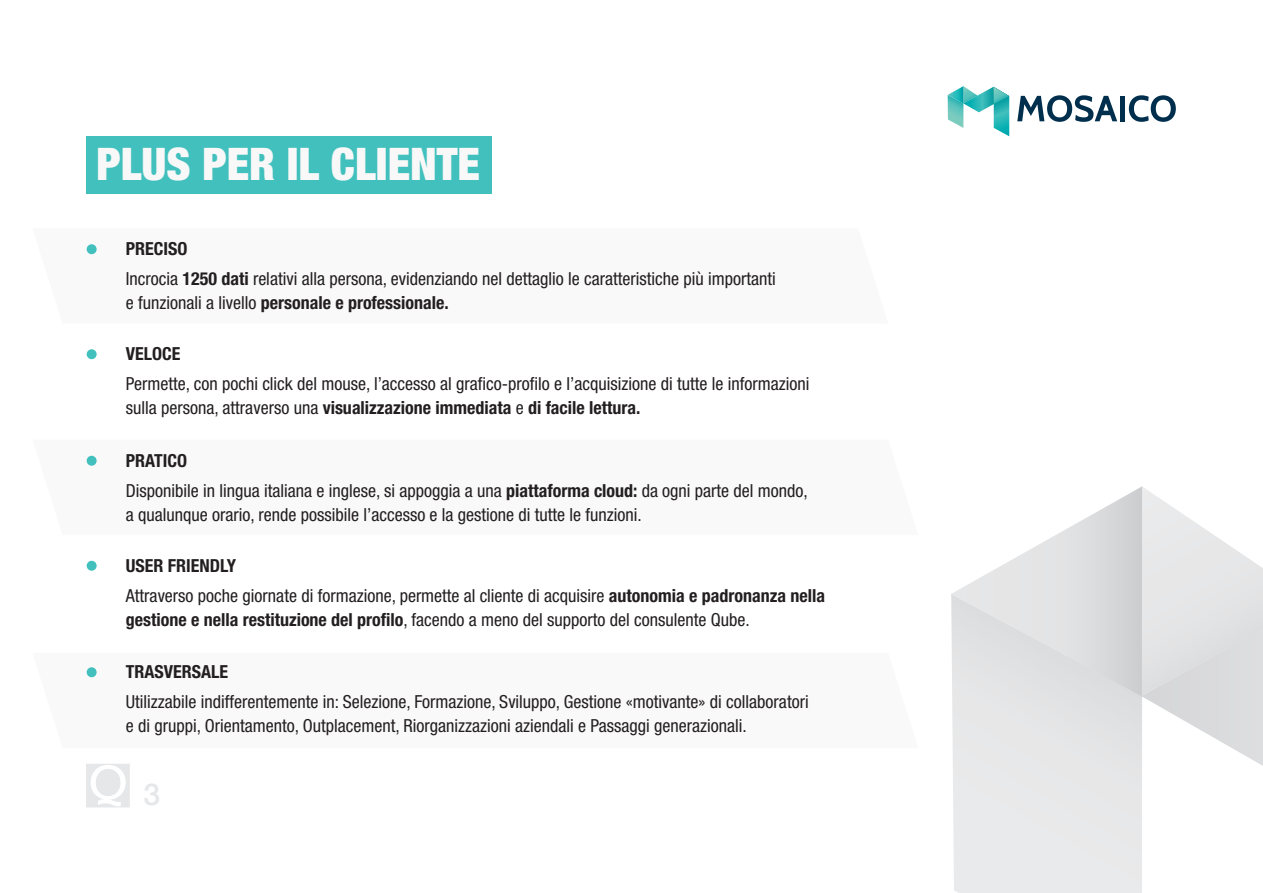
<style>
.page{position:relative;width:1263px;height:893px;background:#fff}
.page>*{position:absolute;margin:0;border:0;box-sizing:border-box;transform-origin:0 0}
.t1{font:900 condensed 45px "Helvetica Neue LT Std";color:#f7f8f7}
.t2{font:500 30px "Helvetica Neue";color:#e6e7e9}
.t3{font:condensed 18px/30px "Helvetica Neue LT Std";color:#231f20}
.t4{font:700 condensed 18px "Helvetica Neue LT Std";color:#231f20}
.s1{font-weight:700}
.s2{font-weight:400}
</style>
<div class="page">
<svg style="left:948px;top:86px;width:61px;height:50px"></svg>
<svg style="left:1017px;top:95px;width:100px;height:27px"></svg>
<div style="left:1120px;top:96px;width:5px;height:25px;background:#002f4e"></div>
<svg style="left:1129px;top:95px;width:47px;height:27px"></svg>
<svg style="left:86px;top:764px;width:44px;height:43px"></svg>
<div style="left:87px;top:244px;width:10px;height:10px;background:#42c0bd;border-radius:50%"></div>
<div style="left:87px;top:349px;width:10px;height:10px;background:#42c0bd;border-radius:50%"></div>
<div style="left:87px;top:456px;width:10px;height:10px;background:#42c0bd;border-radius:50%"></div>
<div style="left:87px;top:561px;width:10px;height:10px;background:#42c0bd;border-radius:50%"></div>
<div style="left:87px;top:667px;width:10px;height:10px;background:#42c0bd;border-radius:50%"></div>
<div style="left:86px;top:136px;width:406px;height:58px;background:#42c0bd"></div>
<div style="left:953px;top:766px;width:189px;height:127px;background:#e9eaeb"></div>
<svg style="left:951px;top:486px;width:312px;height:280px"></svg>
<h1 class="t1" style="left:97px;top:137px;width:385px">PLUS PER IL CLIENTE</h1>
<p class="t3" style="left:126px;top:234px;width:652px"><span class="s1">PRECISO<br></span>Incrocia <span class="s1">1250 dati</span> relativi alla persona, evidenziando nel dettaglio le caratteristiche più importanti</p>
<p class="t4" style="left:126px;top:292px;width:325px"><span class="s2">e funzionali a livello</span> personale e professionale.</p>
<p class="t4" style="left:126px;top:343px;width:56px">VELOCE</p>
<p class="t3" style="left:126px;top:372px;width:685px;line-height:24px">Permette, con pochi click del mouse, l’accesso al grafico-profilo e l’acquisizione di tutte le informazioni sulla persona, attraverso una <span class="s1">visualizzazione immediata</span> e <span class="s1">di facile lettura.</span></p>
<p class="t3" style="left:126px;top:445px;width:683px"><span class="s1">PRATICO<br></span>Disponibile in lingua italiana e inglese, si appoggia a una <span class="s1">piattaforma cloud:</span> da ogni parte del mondo,</p>
<p class="t3" style="left:126px;top:499px;width:517px">a qualunque orario, rende possibile l’accesso e la gestione di tutte le funzioni.</p>
<p class="t3" style="left:126px;top:550px;width:701px"><span class="s1">USER FRIENDLY<br></span>Attraverso poche giornate di formazione, permette al cliente di acquisire <span class="s1">autonomia e padronanza nella</span></p>
<p class="t3" style="left:126px;top:604px;width:625px"><span class="s1">gestione e nella restituzione del profilo</span>, facendo a meno del supporto del consulente Qube.</p>
<p class="t4" style="left:126px;top:661px;width:104px">TRASVERSALE</p>
<p class="t3" style="left:126px;top:690px;width:684px;line-height:24px">Utilizzabile indifferentemente in: Selezione, Formazione, Sviluppo, Gestione «motivante» di collaboratori e di gruppi, Orientamento, Outplacement, Riorganizzazioni aziendali e Passaggi generazionali.</p>
<h2 class="t2" style="left:143px;top:770px;width:18px">3</h2>
</div>
